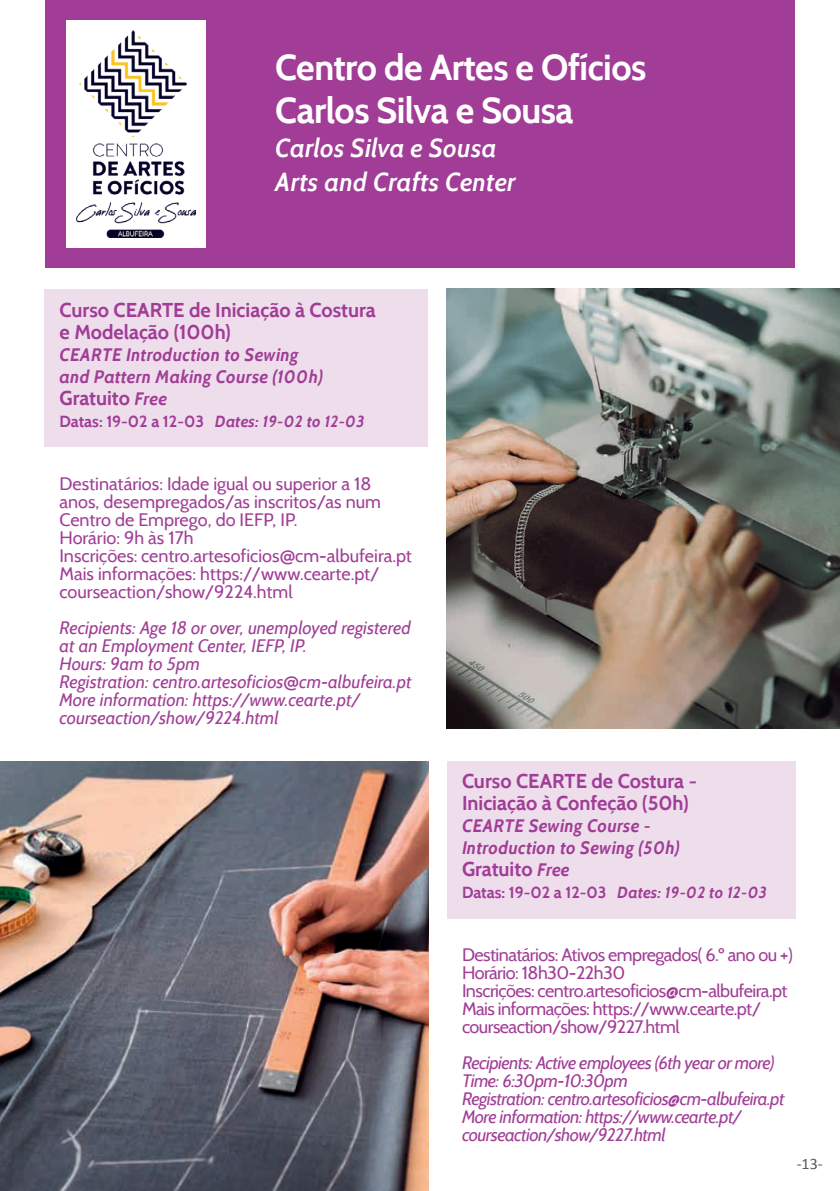
<style>
.page{position:relative;width:840px;height:1191px;background:#fff}
.page>*{position:absolute;margin:0;border:0;box-sizing:border-box;transform-origin:0 0}
.t1{font:700 36px/43.2px "Cabin";letter-spacing:-.015em;color:#fff}
.t2{font:italic 600 26px/34px "Cabin";color:#fff}
.t3{font:700 20px/22px "Cabin";color:#a13d96}
.t4{font:18px/18px "Cabin";letter-spacing:-.005em;color:#a13d96}
.t5{font:italic 18px/18px "Cabin";letter-spacing:-.01em;color:#a13d96}
.t6{font:italic 18px/18px "Cabin";letter-spacing:-.03em;color:#a13d96}
.t7{font:18px/18px "Cabin";letter-spacing:-.03em;color:#a13d96}
.t8{font:italic 700 18px/22px "Cabin";color:#a13d96}
.t9{font:italic 700 16px "Cabin";color:#a13d96}
.t10{font:16px "Calibri";color:#57585a}
.s1{font-style:italic;font-size:18px}
.s2{font-style:normal}
.s3{font-family:"Centra No 1";font-weight:500}
.s4{font-family:"Centra No 1";font-weight:500;font-style:normal}
</style>
<div class="page">
<img style="left:446px;top:288px;width:393px;height:440px">
<img style="left:0;top:761px;width:428px;height:430px">
<div style="left:45px;top:0;width:749px;height:268px;background:#a13d96"></div>
<div style="left:44px;top:290px;width:384px;height:157px;background:#eedeec"></div>
<div style="left:446px;top:761px;width:348px;height:157px;background:#eedeec"></div>
<div style="left:66px;top:20px;width:139px;height:227px;background:#fff"></div>
<img style="left:76px;top:30px;width:119px;height:208px">
<h1 class="t1" style="left:275px;top:46px;width:372px">Centro de Artes e Ofícios<br>Carlos Silva e Sousa</h1>
<h2 class="t2" style="left:275px;top:131px;width:242px">Carlos Silva e Sousa<br>Arts and Crafts Center</h2>
<p class="t3" style="left:59px;top:298px;width:318px">Curso CEARTE de Iniciação à Costura e Modelação (100h)</p>
<p class="t8" style="left:59px;top:343px;width:265px">CEARTE Introduction to Sewing and Pattern Making Course (100h)</p>
<p class="t3" style="left:59px;top:386px;width:109px">Gratuito <span class="s1">Free</span></p>
<p class="t9" style="left:59px;top:411px;width:306px"><span class="s2">Datas: 19-02 a 12-03</span> Dates: 19-02 to 12-03</p>
<p class="t4" style="left:59px;top:474px;width:354px">Destinatários: Idade igual ou superior a 18 anos, desempregados/as inscritos/as num Centro de Emprego, do IEFP, IP.<br>Horário: 9h às 17h<br>Inscrições: centro.artesoficios<span class="s3">@</span>cm-albufeira.pt Mais informações: https://www.cearte.pt/ courseaction/show/9224.html</p>
<p class="t5" style="left:59px;top:618px;width:353px">Recipients: Age 18 or over, unemployed registered at an Employment Center, IEFP, IP.<br>Hours: 9am to 5pm<br>Registration: centro.artesoficios<span class="s4">@</span>cm-albufeira.pt More information: https://www.cearte.pt/ courseaction/show/9224.html</p>
<p class="t3" style="left:461px;top:770px;width:236px">Curso CEARTE de Costura -<br>Iniciação à Confeção (50h)</p>
<p class="t8" style="left:461px;top:815px;width:219px">CEARTE Sewing Course -<br>Introduction to Sewing (50h)</p>
<p class="t3" style="left:461px;top:858px;width:109px">Gratuito <span class="s1">Free</span></p>
<p class="t9" style="left:461px;top:883px;width:306px"><span class="s2">Datas: 19-02 a 12-03</span> Dates: 19-02 to 12-03</p>
<p class="t7" style="left:461px;top:945px;width:332px">Destinatários: Ativos empregados( 6.º ano ou +)<br>Horário: 18h30-22h30<br>Inscrições: centro.artesoficios@cm-albufeira.pt Mais informações: https://www.cearte.pt/ courseaction/show/9227.html</p>
<p class="t6" style="left:461px;top:1053px;width:324px">Recipients: Active employees (6th year or more)<br>Time: 6:30pm-10:30pm<br>Registration: centro.artesoficios@cm-albufeira.pt More information: https://www.cearte.pt/ courseaction/show/9227.html</p>
<p class="t10" style="left:796px;top:1153px;width:28px">-13-</p>
</div>
